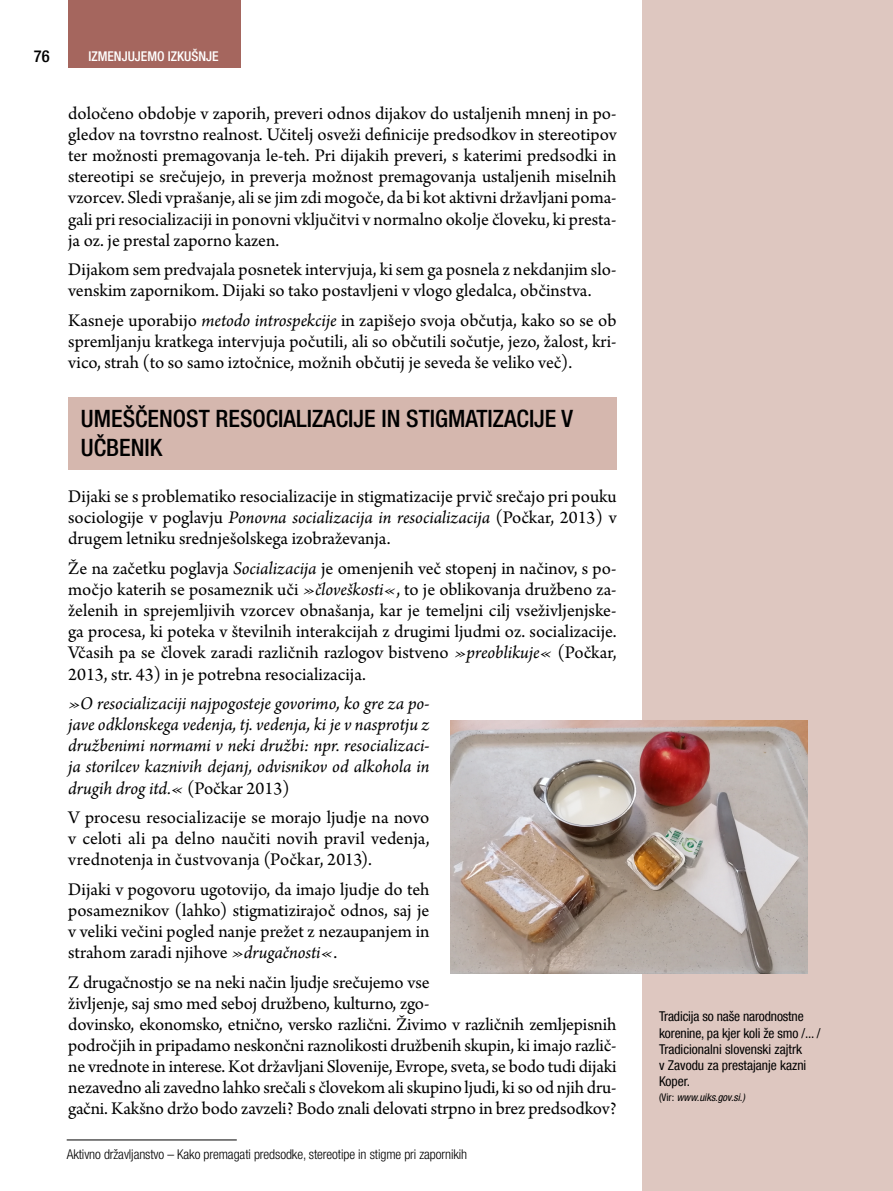
<style>
.page{position:relative;width:893px;height:1191px;background:#fff}
.page>*{position:absolute;margin:0;border:0;box-sizing:border-box;transform-origin:0 0}
.podnaslov_1{font:500 condensed 24px/29px "Helvetica Neue LT Com";color:#000}
.tekst_arno{font:18.75px/21.1px "Arno Pro";letter-spacing:-.005em;color:#000;text-align:justify}
.tekst_arno-2{font:italic 18.75px/21.1px "Arno Pro";letter-spacing:-.005em;color:#000;text-align:justify}
.t1{font:500 condensed 16.5px "Helvetica Neue LT Com";color:#000}
.pod_sliko_1{font:condensed 13.5px/16.2px "Helvetica Neue LT Com";color:#000}
.t2{font:300 condensed 13.5px "Helvetica Neue LT Com";letter-spacing:-.005em;color:#000}
.t3{font:500 condensed 13.5px "Helvetica Neue LT Com";color:#fff}
.pod_sliko_2{font:italic condensed 10.5px "Helvetica Neue LT Com";color:#000}
.s1{font-style:italic}
.s2{font-style:normal}
</style>
<div class="page">
<div style="left:68px;top:0;width:172px;height:68px;background:#a5665e"></div>
<div style="left:642px;top:0;width:251px;height:1191px;background:#dec7c0"></div>
<hr style="left:67px;top:1139px;width:170px;height:1px;background:#000">
<div style="left:68px;top:397px;width:549px;height:73px;background:#d5b7ae"></div>
<img style="left:451px;top:720px;width:357px;height:253px">
<p class="t1" style="left:34px;top:46px;width:17px">76</p>
<p class="t3" style="left:88px;top:48px;width:132px">IZMENJUJEMO IZKUŠNJE</p>
<p class="tekst_arno" style="left:68px;top:104px;width:550px">določeno obdobje v zaporih, preveri odnos dijakov do ustaljenih mnenj in po&shy;gledov na tovrstno realnost. Učitelj osveži definicije predsodkov in stereotipov ter možnosti premagovanja le-teh. Pri dijakih preveri, s katerimi predsodki in stereotipi se srečujejo, in preverja možnost premagovanja ustaljenih miselnih vzorcev. Sledi vprašanje, ali se jim zdi mogoče, da bi kot aktivni državljani poma&shy;gali pri resocializaciji in ponovni vključitvi v normalno okolje človeku, ki presta&shy;ja oz. je prestal zaporno kazen.</p>
<p class="tekst_arno" style="left:68px;top:260px;width:550px">Dijakom sem predvajala posnetek intervjuja, ki sem ga posnela z nekdanjim slo&shy;venskim zapornikom. Dijaki so tako postavljeni v vlogo gledalca, občinstva.</p>
<p class="tekst_arno" style="left:68px;top:311px;width:550px">Kasneje uporabijo <span class="s1">metodo introspekcije</span> in zapišejo svoja občutja, kako so se ob spremljanju kratkega intervjuja počutili, ali so občutili sočutje, jezo, žalost, kri&shy;vico, strah (to so samo iztočnice, možnih občutij je seveda še veliko več).</p>
<p class="podnaslov_1" style="left:81px;top:403px;width:493px">UMEŠČENOST RESOCIALIZACIJE IN STIGMATIZACIJE V<br>UČBENIK</p>
<p class="tekst_arno" style="left:68px;top:487px;width:550px">Dijaki se s problematiko resocializacije in stigmatizacije prvič srečajo pri pouku sociologije v poglavju <span class="s1">Ponovna socializacija in resocializacija</span> (Počkar, 2013) v drugem letniku srednješolskega izobraževanja.</p>
<p class="tekst_arno" style="left:68px;top:559px;width:550px">Že na začetku poglavja <span class="s1">Socializacija</span> je omenjenih več stopenj in načinov, s po&shy;močjo katerih se posameznik uči <span class="s1">»človeškosti«</span>, to je oblikovanja družbeno za&shy;želenih in sprejemljivih vzorcev obnašanja, kar je temeljni cilj vseživljenjske&shy;ga procesa, ki poteka v številnih interakcijah z drugimi ljudmi oz. socializacije.<br>Včasih pa se človek zaradi različnih razlogov bistveno <span class="s1">»preoblikuje«</span> (Počkar, 2013, str. 43) in je potrebna resocializacija.</p>
<p class="tekst_arno-2" style="left:68px;top:694px;width:363px">»O resocializaciji najpogosteje govorimo, ko gre za po&shy;jave odklonskega vedenja, tj. vedenja, ki je v nasprotju z družbenimi normami v neki družbi: npr. resocializaci&shy;ja storilcev kaznivih dejanj, odvisnikov od alkohola in drugih drog itd.« <span class="s2">(Počkar 2013)</span></p>
<p class="tekst_arno" style="left:68px;top:808px;width:363px">V procesu resocializacije se morajo ljudje na novo v celoti ali pa delno naučiti novih pravil vedenja, vrednotenja in čustvovanja (Počkar, 2013).</p>
<p class="tekst_arno" style="left:68px;top:879px;width:363px">Dijaki v pogovoru ugotovijo, da imajo ljudje do teh posameznikov (lahko) stigmatizirajoč odnos, saj je v veliki večini pogled nanje prežet z nezaupanjem in strahom zaradi njihove <span class="s1">»drugačnosti«</span>.</p>
<p class="tekst_arno" style="left:68px;top:972px;width:550px;text-align:left">Z drugačnostjo se na neki način ljudje srečujemo vse<br>življenje, saj smo med seboj družbeno, kulturno, zgo-<br>dovinsko, ekonomsko, etnično, versko različni. Živimo v različnih zemljepisnih področjih in pripadamo neskončni raznolikosti družbenih skupin, ki imajo različ&shy;ne vrednote in interese. Kot državljani Slovenije, Evrope, sveta, se bodo tudi dijaki nezavedno ali zavedno lahko srečali s človekom ali skupino ljudi, ki so od njih dru&shy;gačni. Kakšno držo bodo zavzeli? Bodo znali delovati strpno in brez predsodkov?</p>
<p class="t2" style="left:67px;top:1146px;width:402px">Aktivno državljanstvo – Kako premagati predsodke, stereotipe in stigme pri zapornikih</p>
<p class="pod_sliko_1" style="left:659px;top:1008px;width:163px">Tradicija so naše narodnostne korenine, pa kjer koli že smo /... /</p>
<p class="pod_sliko_1" style="left:659px;top:1040px;width:149px">Tradicionalni slovenski zajtrk v Zavodu za prestajanje kazni<br>Koper.</p>
<p class="pod_sliko_2" style="left:659px;top:1091px;width:87px"><span class="s2">(Vir:</span> www.uiks.gov.si.)</p>
</div>
